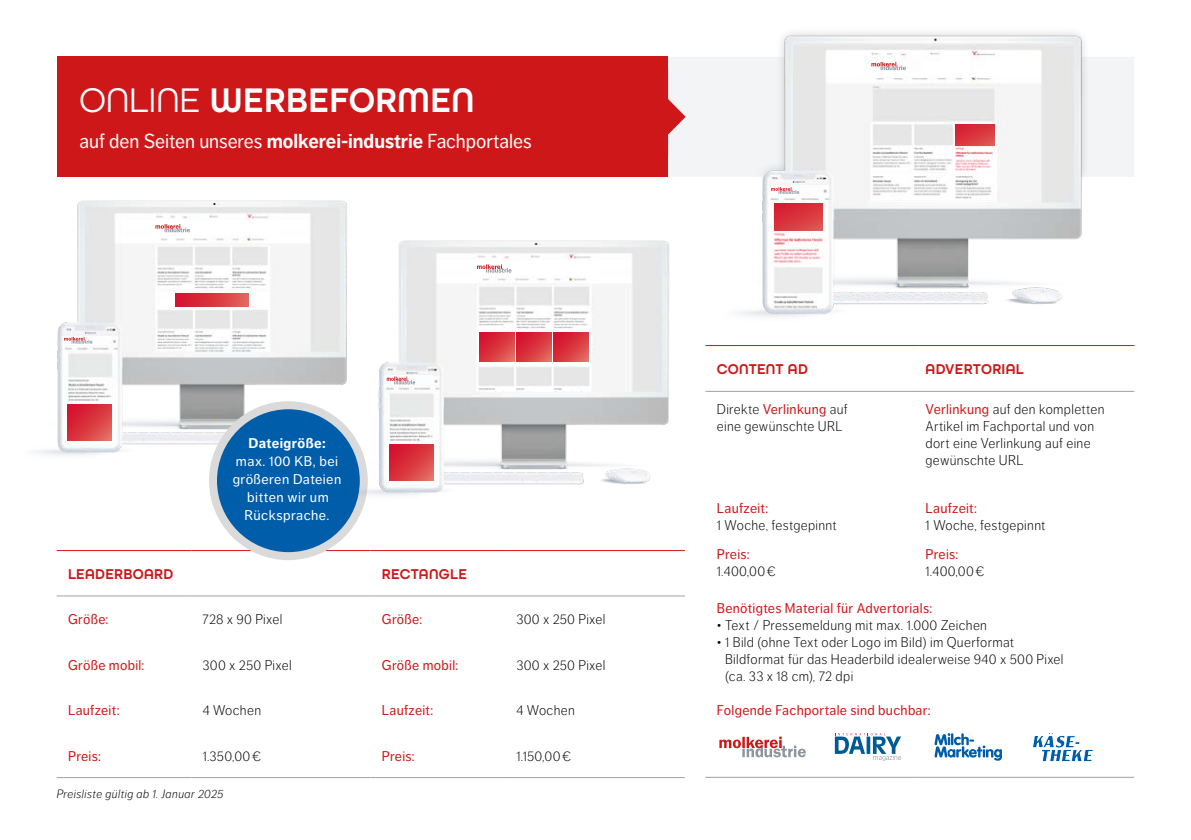
<style>
.page{position:relative;width:1191px;height:840px;background:#fff}
.page>*{position:absolute;margin:0;border:0;box-sizing:border-box;transform-origin:0 0}
.t1{font:600 36px "All Round Gothic";letter-spacing:.015em;color:#fff;scale:.96 1}
.t2{font:20px "Dagny Pro";color:#fff;scale:.96 1}
.t3{font:600 15px "All Round Gothic";letter-spacing:.02em;color:#cd1719;scale:.96 1}
.t4{font:300 14px/17px "Dagny Pro";letter-spacing:.025em;color:#000}
.t5{font:14px "Dagny Pro";letter-spacing:.02em;color:#cd1719}
.t6{font:14px/18px "Dagny Pro";letter-spacing:.03em;color:#fff;text-align:center}
.t7{font:700 14px "Dagny Pro";letter-spacing:.03em;color:#fff}
.t8{font:italic 300 12px "Dagny Pro";letter-spacing:.03em;color:#000}
.s1{font-weight:400}
.s2{font-weight:700}
.s3{font-weight:400;color:#cd1719}
</style>
<div class="page">
<div style="left:57px;top:57px;width:648px;height:120px;background:#cd1719"></div>
<svg style="left:668px;top:57px;width:466px;height:120px;fill:#f3f4f5"></svg>
<hr style="left:705px;top:391px;width:215px;height:1px;background:#a1a1a1">
<hr style="left:920px;top:391px;width:214px;height:1px;background:#a1a1a1">
<hr style="left:705px;top:776px;width:215px;height:1px;background:#a1a1a1">
<hr style="left:920px;top:776px;width:214px;height:1px;background:#a1a1a1">
<hr style="left:705px;top:345px;width:215px;height:1px;background:#cd1719">
<hr style="left:920px;top:345px;width:214px;height:1px;background:#cd1719">
<svg style="left:57px;top:596px;width:628px;height:1px"></svg>
<hr style="left:57px;top:776px;width:134px;height:1px;background:#a1a1a1">
<hr style="left:191px;top:776px;width:179px;height:1px;background:#a1a1a1">
<hr style="left:370px;top:776px;width:135px;height:1px;background:#a1a1a1">
<hr style="left:505px;top:776px;width:180px;height:1px;background:#a1a1a1">
<hr style="left:57px;top:595px;width:134px;height:1px;background:#a1a1a1">
<hr style="left:191px;top:595px;width:179px;height:1px;background:#a1a1a1">
<hr style="left:370px;top:595px;width:135px;height:1px;background:#a1a1a1">
<hr style="left:505px;top:595px;width:180px;height:1px;background:#a1a1a1">
<hr style="left:57px;top:550px;width:134px;height:1px;background:#cd1719">
<hr style="left:191px;top:550px;width:179px;height:1px;background:#cd1719">
<hr style="left:370px;top:550px;width:135px;height:1px;background:#cd1719">
<hr style="left:505px;top:550px;width:180px;height:1px;background:#cd1719">
<svg style="left:934px;top:733px;width:68px;height:27px"></svg>
<svg style="left:719px;top:736px;width:87px;height:20px"></svg>
<svg style="left:1032px;top:732px;width:61px;height:29px"></svg>
<svg style="left:835px;top:733px;width:66px;height:27px"></svg>
<img style="left:694px;top:32px;width:420px;height:285px">
<svg style="left:955px;top:124px;width:39px;height:21px"></svg>
<svg style="left:953px;top:146px;width:41px;height:24px"></svg>
<svg style="left:774px;top:204px;width:48px;height:26px"></svg>
<svg style="left:773px;top:231px;width:52px;height:32px"></svg>
<svg style="left:871px;top:62px;width:35px;height:8px"></svg>
<svg style="left:764px;top:171px;width:119px;height:23px"></svg>
<img style="left:35px;top:200px;width:312px;height:272px">
<svg style="left:175px;top:293px;width:74px;height:13px"></svg>
<svg style="left:68px;top:404px;width:44px;height:36px;background:#d93640"></svg>
<div style="left:151px;top:222px;width:126px;height:13px;background:#fff"></div>
<div style="left:63px;top:335px;width:47px;height:9px;background:#fdfdfe"></div>
<svg style="left:155px;top:224px;width:35px;height:8px"></svg>
<svg style="left:64px;top:337px;width:28px;height:6px"></svg>
<div style="left:213px;top:405px;width:151px;height:151px;background:#005da9;border-radius:50%"></div>
<div style="left:209px;top:401px;width:159px;height:159px;border:8px solid #dadada;border-radius:50%"></div>
<img style="left:317px;top:217px;width:381px;height:303px">
<svg style="left:390px;top:444px;width:43px;height:36px;background:#d93540"></svg>
<img style="left:472px;top:354px;width:132px;height:37px">
<svg style="left:479px;top:332px;width:35px;height:29px"></svg>
<svg style="left:516px;top:332px;width:35px;height:29px"></svg>
<svg style="left:554px;top:332px;width:34px;height:29px"></svg>
<div style="left:474px;top:262px;width:126px;height:13px;background:#fff"></div>
<div style="left:385px;top:375px;width:48px;height:9px;background:#fcfdfd"></div>
<svg style="left:477px;top:264px;width:34px;height:8px"></svg>
<svg style="left:387px;top:376px;width:28px;height:8px"></svg>
<h1 class="t1" style="left:79px;top:79px;width:413px"><span class="s1">ONLINE</span> WERBEFORMEN</h1>
<h2 class="t2" style="left:79px;top:130px;width:473px">auf den Seiten unseres <span class="s2">molkerei-industrie</span> Fachportales</h2>
<p class="t7" style="left:248px;top:435px;width:79px">Dateigröße:</p>
<p class="t6" style="left:233px;top:452px;width:110px">max. 100 KB, bei größeren Dateien bitten wir um<br>Rücksprache.</p>
<p class="t3" style="left:68px;top:564px;width:111px">LEADERBOARD</p>
<p class="t3" style="left:382px;top:564px;width:90px">RECTANGLE</p>
<p class="t5" style="left:68px;top:611px;width:42px">Größe:</p>
<p class="t4" style="left:203px;top:610px;width:81px">728 x 90 Pixel</p>
<p class="t5" style="left:382px;top:611px;width:42px">Größe:</p>
<p class="t4" style="left:516px;top:610px;width:90px">300 x 250 Pixel</p>
<p class="t5" style="left:68px;top:656px;width:78px">Größe mobil:</p>
<p class="t4" style="left:203px;top:656px;width:90px">300 x 250 Pixel</p>
<p class="t5" style="left:382px;top:656px;width:78px">Größe mobil:</p>
<p class="t4" style="left:516px;top:656px;width:90px">300 x 250 Pixel</p>
<p class="t5" style="left:68px;top:702px;width:53px">Laufzeit:</p>
<p class="t4" style="left:203px;top:701px;width:60px">4 Wochen</p>
<p class="t5" style="left:382px;top:702px;width:53px">Laufzeit:</p>
<p class="t4" style="left:516px;top:701px;width:60px">4 Wochen</p>
<p class="t5" style="left:68px;top:747px;width:34px">Preis:</p>
<p class="t4" style="left:203px;top:747px;width:60px">1.350,00€</p>
<p class="t5" style="left:382px;top:747px;width:34px">Preis:</p>
<p class="t4" style="left:516px;top:747px;width:56px">1.150,00€</p>
<p class="t8" style="left:57px;top:786px;width:168px">Preisliste gültig ab 1. Januar 2025</p>
<p class="t3" style="left:717px;top:360px;width:96px">CONTENT AD</p>
<p class="t3" style="left:925px;top:360px;width:104px">ADVERTORIAL</p>
<p class="t4" style="left:717px;top:400px;width:132px">Direkte <span class="s3">Verlinkung</span> auf eine gewünschte URL</p>
<p class="t4" style="left:925px;top:400px;width:180px"><span class="s3">Verlinkung</span> auf den kompletten<br>Artikel im Fachportal und von dort eine Verlinkung auf eine gewünschte URL</p>
<p class="t5" style="left:717px;top:500px;width:53px">Laufzeit:</p>
<p class="t4" style="left:717px;top:517px;width:122px">1 Woche, festgepinnt</p>
<p class="t5" style="left:925px;top:500px;width:53px">Laufzeit:</p>
<p class="t4" style="left:925px;top:517px;width:122px">1 Woche, festgepinnt</p>
<p class="t5" style="left:717px;top:545px;width:34px">Preis:</p>
<p class="t4" style="left:717px;top:562px;width:60px">1.400,00€</p>
<p class="t5" style="left:925px;top:545px;width:34px">Preis:</p>
<p class="t4" style="left:925px;top:562px;width:60px">1.400,00€</p>
<p class="t5" style="left:717px;top:599px;width:217px">Benötigtes Material für Advertorials:</p>
<p class="t4" style="left:717px;top:616px;width:272px">• Text / Pressemeldung mit max. 1.000 Zeichen</p>
<p class="t4" style="left:725px;top:633px;width:340px;text-indent:-8px">• 1 Bild (ohne Text oder Logo im Bild) im Querformat<br>Bildformat für das Headerbild idealerweise 940 x 500 Pixel (ca. 33 x 18 cm), 72 dpi</p>
<p class="t5" style="left:717px;top:701px;width:215px">Folgende Fachportale sind buchbar:</p>
</div>
